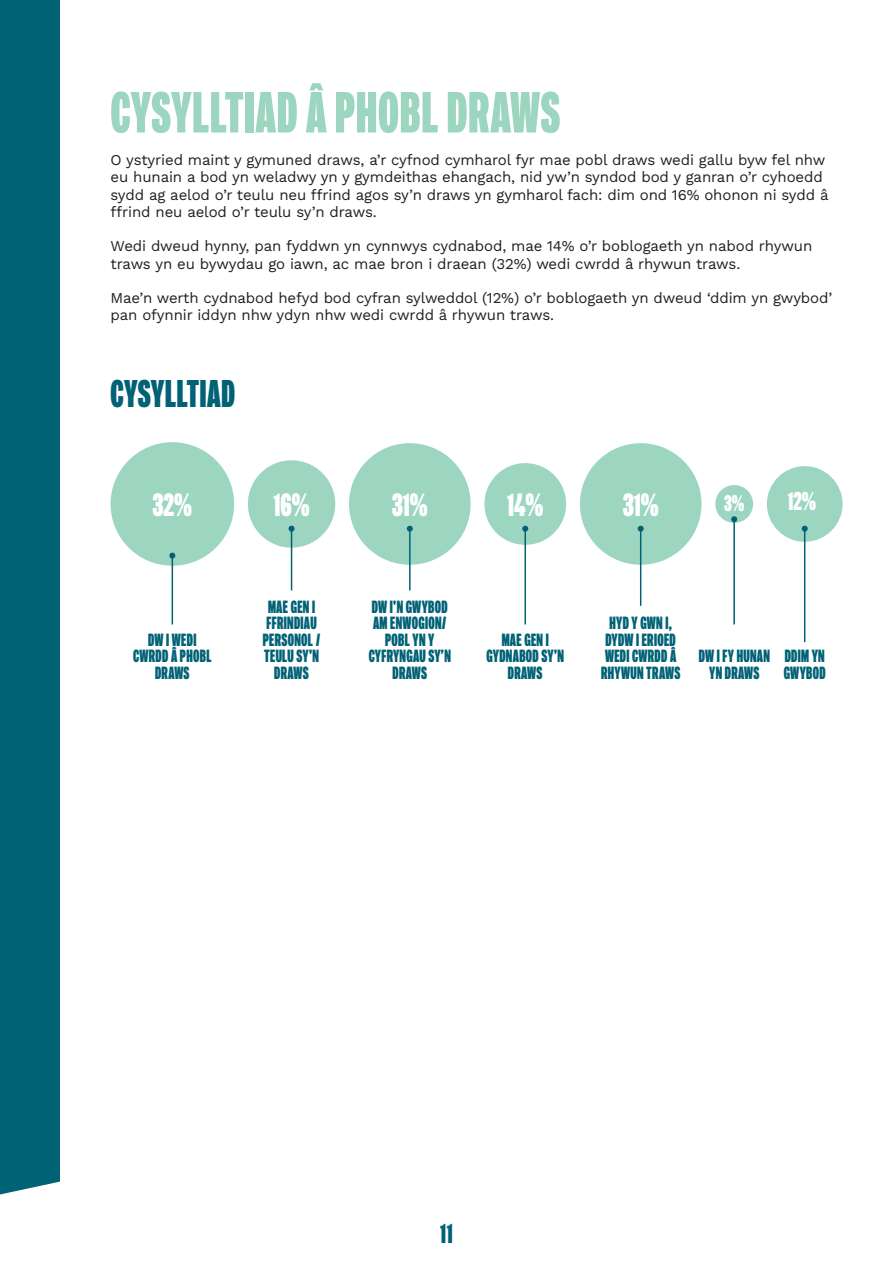
<style>
.page{position:relative;width:893px;height:1263px;background:#fff}
.page>*{position:absolute;margin:0;border:0;box-sizing:border-box;transform-origin:0 0}
.t1{font:54px "Stonewall Voice Stonewall Proud";letter-spacing:.02em;color:#9dd6c0}
.t2{font:36px "Stonewall Voice Stonewall Proud";letter-spacing:.02em;color:#016175}
.t3{font:30px "Stonewall Voice Stonewall Proud";letter-spacing:-.005em;color:#fff}
.t4{font:25.5px "Stonewall Voice Stonewall Proud";color:#016175}
.t5{font:24px "Stonewall Voice Stonewall Proud";color:#fff}
.t6{font:21px "Stonewall Voice Stonewall Proud";color:#fff}
.t7{font:16.5px/16.5px "Stonewall Voice Stonewall Proud";letter-spacing:.02em;color:#016175;text-align:center}
.t8{font:15px/17.2px "Work Sans";letter-spacing:-.01em;color:#231f20}
</style>
<div class="page">
<div style="left:0;top:0;width:60px;height:1263px;background:#016175"></div>
<svg style="left:0;top:1181px;width:60px;height:82px;background:#e9f1f3"></svg>
<div style="left:111px;top:442px;width:123px;height:124px;background:#9dd6c0;border-radius:62px"></div>
<div style="left:248px;top:460px;width:87px;height:88px;background:#9dd6c0;border-radius:44px"></div>
<div style="left:349px;top:443px;width:122px;height:122px;background:#9dd6c0;border-radius:61px"></div>
<div style="left:484px;top:463px;width:82px;height:82px;background:#9dd6c0;border-radius:41px"></div>
<div style="left:580px;top:443px;width:121px;height:122px;background:#9dd6c0;border-radius:61px"></div>
<div style="left:715px;top:485px;width:38px;height:38px;background:#9dd6c0;border-radius:19px"></div>
<div style="left:767px;top:466px;width:75px;height:76px;background:#9dd6c0;border-radius:38px"></div>
<hr style="left:172px;top:556px;width:1px;height:68px;background:#016175">
<svg style="left:169px;top:553px;width:6px;height:6px"></svg>
<hr style="left:291px;top:529px;width:1px;height:61px;background:#016175">
<svg style="left:289px;top:526px;width:6px;height:6px"></svg>
<hr style="left:409px;top:529px;width:2px;height:61px;background:#016175">
<svg style="left:407px;top:526px;width:6px;height:6px"></svg>
<hr style="left:524px;top:529px;width:2px;height:95px;background:#016175">
<svg style="left:522px;top:526px;width:6px;height:6px"></svg>
<hr style="left:640px;top:529px;width:1px;height:77px;background:#016175">
<svg style="left:638px;top:526px;width:6px;height:6px"></svg>
<hr style="left:733px;top:519px;width:2px;height:105px;background:#016175">
<svg style="left:731px;top:516px;width:6px;height:6px"></svg>
<hr style="left:804px;top:529px;width:1px;height:113px;background:#016175">
<svg style="left:802px;top:526px;width:6px;height:6px"></svg>
<p class="t1" style="left:111px;top:83px;width:451px">CYSYLLTIAD Â PHOBL DRAWS</p>
<p class="t8" style="left:111px;top:151px;width:719px">O ystyried maint y gymuned draws, a’r cyfnod cymharol fyr mae pobl draws wedi gallu byw fel nhw eu hunain a bod yn weladwy yn y gymdeithas ehangach, nid yw’n syndod bod y ganran o’r cyhoedd sydd ag aelod o’r teulu neu ffrind agos sy’n draws yn gymharol fach: dim ond 16% ohonon ni sydd â ffrind neu aelod o’r teulu sy’n draws.</p>
<p class="t8" style="left:111px;top:237px;width:703px">Wedi dweud hynny, pan fyddwn yn cynnwys cydnabod, mae 14% o’r boblogaeth yn nabod rhywun traws yn eu bywydau go iawn, ac mae bron i draean (32%) wedi cwrdd â rhywun traws.</p>
<p class="t8" style="left:111px;top:289px;width:723px">Mae’n werth cydnabod hefyd bod cyfran sylweddol (12%) o’r boblogaeth yn dweud ‘ddim yn gwybod’ pan ofynnir iddyn nhw ydyn nhw wedi cwrdd â rhywun traws.</p>
<p class="t2" style="left:111px;top:374px;width:126px">CYSYLLTIAD</p>
<p class="t3" style="left:153px;top:489px;width:41px">32%</p>
<p class="t3" style="left:273px;top:489px;width:38px">16%</p>
<p class="t3" style="left:392px;top:489px;width:37px">31%</p>
<p class="t3" style="left:507px;top:489px;width:38px">14%</p>
<p class="t3" style="left:623px;top:489px;width:37px">31%</p>
<p class="t6" style="left:724px;top:492px;width:22px">3%</p>
<p class="t5" style="left:788px;top:487px;width:30px">12%</p>
<p class="t7" style="left:133px;top:632px;width:80px">DW I WEDI<br>CWRDD Â PHOBL<br>DRAWS</p>
<p class="t7" style="left:263px;top:599px;width:59px">MAE GEN I<br>FFRINDIAU<br>PERSONOL /<br>TEULU SY'N<br>DRAWS</p>
<p class="t7" style="left:369px;top:599px;width:84px">DW I'N GWYBOD<br>AM ENWOGION/<br>POBL YN Y<br>CYFRYNGAU SY’N<br>DRAWS</p>
<p class="t7" style="left:487px;top:632px;width:79px">MAE GEN I<br>GYDNABOD SY’N<br>DRAWS</p>
<p class="t7" style="left:601px;top:615px;width:81px">HYD Y GWN I,<br>DYDW I ERIOED<br>WEDI CWRDD Â<br>RHYWUN TRAWS</p>
<p class="t7" style="left:699px;top:648px;width:73px">DW I FY HUNAN<br>YN DRAWS</p>
<p class="t7" style="left:784px;top:648px;width:43px;text-align:left">DDIM YN<br>GWYBOD</p>
<h3 class="t4" style="left:440px;top:1220px;width:14px">11</h3>
</div>
